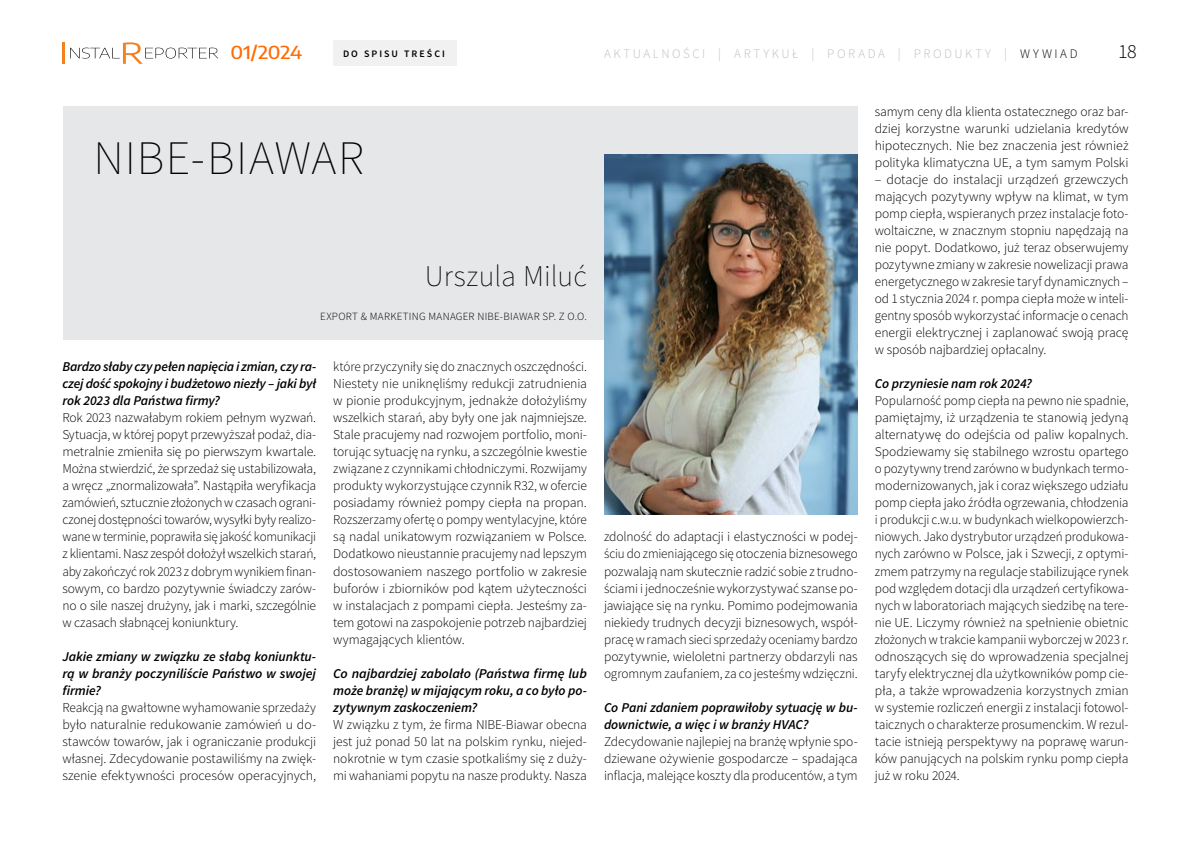
<style>
.page{position:relative;width:1191px;height:842px;background:#fff}
.page>*{position:absolute;margin:0;border:0;box-sizing:border-box;transform-origin:0 0}
.t1{font:200 48px "Source Sans Pro";letter-spacing:.025em;color:#000}
.t2{font:200 30px "Source Sans Pro";color:#000}
.t3{font:300 20px "Source Sans Pro";color:#000}
.t4{font:500 18px "Encode Sans";letter-spacing:-.015em;color:#ff6a00;scale:1.11 1}
.t5{font:300 13.5px/17px "Source Sans Pro";letter-spacing:-.01em;color:#000;text-align:justify}
.t6{font:italic 600 13.5px/17px "Source Sans Pro";letter-spacing:-.005em;color:#000;text-align:justify}
.t7{font:300 13px "Source Sans Pro";letter-spacing:.195em;color:#bcbec0}
.t8{font:300 11px "Source Sans Pro";letter-spacing:.025em;color:#000}
.t9{font:600 9.9px "Source Sans Pro";letter-spacing:.205em;color:#000}
.s1{color:#000}
</style>
<div class="page">
<hr style="left:62px;top:43px;width:3px;height:21px;background:#f58020">
<svg style="left:70px;top:42px;width:148px;height:22px"></svg>
<div style="left:333px;top:41px;width:123px;height:25px;background:#f1f1f2"></div>
<div style="left:63px;top:106px;width:794px;height:234px;background:#e6e7e8"></div>
<img style="left:604px;top:154px;width:253px;height:360px">
<h3 class="t4" style="left:230px;top:40px;width:66px">01/2024</h3>
<p class="t9" style="left:343px;top:47px;width:103px">DO SPISU TREŚCI</p>
<p class="t7" style="left:604px;top:46px;width:459px">AKTUALNOŚCI | ARTYKUŁ | PORADa | PRODUKTY | <span class="s1">wywiad</span></p>
<h3 class="t3" style="left:1118px;top:39px;width:20px">18</h3>
<h1 class="t1" style="left:94px;top:129px;width:273px">NIBE-BIAWAR</h1>
<h2 class="t2" style="left:425px;top:258px;width:164px">Urszula Miluć</h2>
<p class="t8" style="left:320px;top:310px;width:19px">Export</p>
<p class="t8" style="left:361px;top:310px;width:24px">&amp; Marketin</p>
<p class="t8" style="left:419px;top:310px;width:169px">g Manager NIBE-BIAWAR Sp. z o.o.</p>
<p class="t6" style="left:62px;top:358px;width:255px">Bardzo słaby czy pełen napięcia i zmian, czy ra&shy;czej dość spokojny i budżetowo niezły – jaki był rok 2023 dla Państwa firmy?</p>
<p class="t5" style="left:62px;top:409px;width:255px">Rok 2023 nazwałabym rokiem pełnym wyzwań.<br>Sytuacja, w której popyt przewyższał podaż, dia&shy;metralnie zmieniła się po pierwszym kwartale.<br>Można stwierdzić, że sprzedaż się ustabilizowała, a wręcz „znormalizowała”. Nastąpiła weryfikacja zamówień, sztucznie złożonych w czasach ograni&shy;czonej dostępności towarów, wysyłki były realizo&shy;wane w terminie, poprawiła się jakość komunikacji z klientami. Nasz zespół dołożył wszelkich starań, aby zakończyć rok 2023 z dobrym wynikiem finan&shy;sowym, co bardzo pozytywnie świadczy zarów&shy;no o sile naszej drużyny, jak i marki, szczególnie w czasach słabnącej koniunktury.</p>
<p class="t6" style="left:62px;top:647px;width:255px">Jakie zmiany w związku ze słabą koniunktu&shy;rą w branży poczyniliście Państwo w swojej firmie?</p>
<p class="t5" style="left:62px;top:699px;width:255px">Reakcją na gwałtowne wyhamowanie sprzedaży było naturalnie redukowanie zamówień u do&shy;stawców towarów, jak i ograniczanie produkcji własnej. Zdecydowanie postawiliśmy na zwięk&shy;szenie efektywności procesów operacyjnych,</p>
<p class="t5" style="left:333px;top:358px;width:255px">które przyczyniły się do znacznych oszczędności.<br>Niestety nie uniknęliśmy redukcji zatrudnienia w pionie produkcyjnym, jednakże dołożyliśmy wszelkich starań, aby były one jak najmniejsze.<br>Stale pracujemy nad rozwojem portfolio, moni&shy;torując sytuację na rynku, a szczególnie kwestie związane z czynnikami chłodniczymi. Rozwijamy produkty wykorzystujące czynnik R32, w ofercie posiadamy również pompy ciepła na propan.<br>Rozszerzamy ofertę o pompy wentylacyjne, które są nadal unikatowym rozwiązaniem w Polsce.<br>Dodatkowo nieustannie pracujemy nad lepszym dostosowaniem naszego portfolio w zakresie buforów i zbiorników pod kątem użyteczności w instalacjach z pompami ciepła. Jesteśmy za&shy;tem gotowi na zaspokojenie potrzeb najbardziej wymagających klientów.</p>
<p class="t6" style="left:333px;top:664px;width:255px">Co najbardziej zabolało (Państwa firmę lub może branżę) w mijającym roku, a co było po&shy;zytywnym zaskoczeniem?</p>
<p class="t5" style="left:333px;top:716px;width:255px">W związku z tym, że firma NIBE-Biawar obecna jest już ponad 50 lat na polskim rynku, niejed&shy;nokrotnie w tym czasie spotkaliśmy się z duży&shy;mi wahaniami popytu na nasze produkty. Nasza</p>
<p class="t5" style="left:604px;top:529px;width:255px">zdolność do adaptacji i elastyczności w podej&shy;ściu do zmieniającego się otoczenia biznesowego pozwalają nam skutecznie radzić sobie z trudno&shy;ściami i jednocześnie wykorzystywać szanse po&shy;jawiające się na rynku. Pomimo podejmowania niekiedy trudnych decyzji biznesowych, współ&shy;pracę w ramach sieci sprzedaży oceniamy bardzo pozytywnie, wieloletni partnerzy obdarzyli nas ogromnym zaufaniem, za co jesteśmy wdzięczni.</p>
<p class="t6" style="left:604px;top:698px;width:255px">Co Pani zdaniem poprawiłoby sytuację w bu&shy;downictwie, a więc i w branży HVAC?</p>
<p class="t5" style="left:604px;top:733px;width:255px">Zdecydowanie najlepiej na branżę wpłynie spo&shy;dziewane ożywienie gospodarcze – spadająca inflacja, malejące koszty dla producentów, a tym</p>
<p class="t5" style="left:874px;top:103px;width:255px">samym ceny dla klienta ostatecznego oraz bar&shy;dziej korzystne warunki udzielania kredytów hipotecznych. Nie bez znaczenia jest również polityka klimatyczna UE, a tym samym Polski</p>
<p class="t5" style="left:874px;top:171px;width:255px">– dotacje do instalacji urządzeń grzewczych mających pozytywny wpływ na klimat, w tym pomp ciepła, wspieranych przez instalacje foto&shy;woltaiczne, w znacznym stopniu napędzają na nie popyt. Dodatkowo, już teraz obserwujemy pozytywne zmiany w zakresie nowelizacji prawa energetycznego w zakresie taryf dynamicznych – od 1 stycznia 2024 r. pompa ciepła może w inteli&shy;gentny sposób wykorzystać informacje o cenach energii elektrycznej i zaplanować swoją pracę w sposób najbardziej opłacalny.</p>
<p class="t6" style="left:874px;top:375px;width:159px">Co przyniesie nam rok 2024?</p>
<p class="t5" style="left:874px;top:392px;width:255px">Popularność pomp ciepła na pewno nie spadnie, pamiętajmy, iż urządzenia te stanowią jedyną alternatywę do odejścia od paliw kopalnych.<br>Spodziewamy się stabilnego wzrostu opartego o pozytywny trend zarówno w budynkach termo&shy;modernizowanych, jak i coraz większego udziału pomp ciepła jako źródła ogrzewania, chłodzenia i produkcji c.w.u. w budynkach wielkopowierzch&shy;niowych. Jako dystrybutor urządzeń produkowa&shy;nych zarówno w Polsce, jak i Szwecji, z optymi&shy;zmem patrzymy na regulacje stabilizujące rynek pod względem dotacji dla urządzeń certyfikowa&shy;nych w laboratoriach mających siedzibę na tere&shy;nie UE. Liczymy również na spełnienie obietnic złożonych w trakcie kampanii wyborczej w 2023 r. odnoszących się do wprowadzenia specjalnej taryfy elektrycznej dla użytkowników pomp cie&shy;pła, a także wprowadzenia korzystnych zmian w systemie rozliczeń energii z instalacji fotowol&shy;taicznych o charakterze prosumenckim. W rezul&shy;tacie istnieją perspektywy na poprawę warun&shy;ków panujących na polskim rynku pomp ciepła już w roku 2024.</p>
</div>
